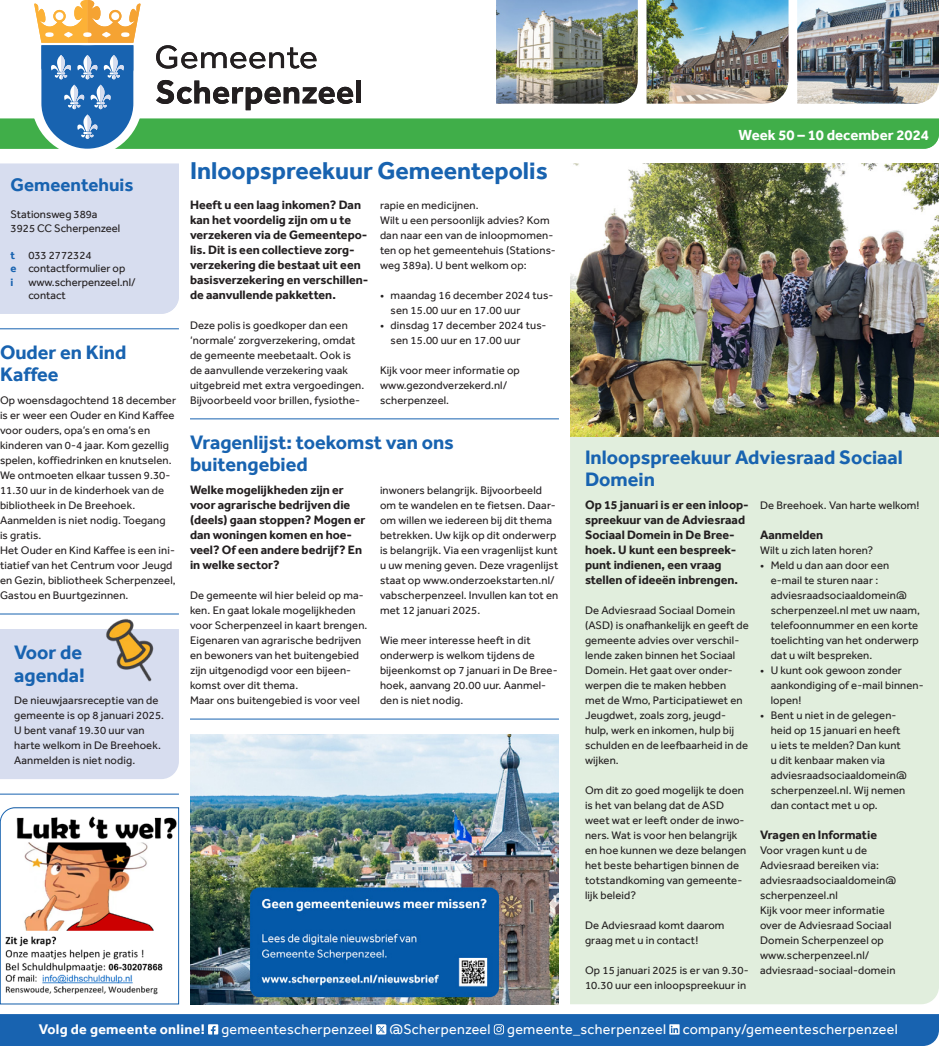
<style>
.page{position:relative;width:939px;height:1046px;background:#fff}
.page>*{position:absolute;margin:0;border:0;box-sizing:border-box;transform-origin:0 0}
.t1{font:700 25px "Effra";color:#1863b0}
.t2{font:700 20px/22.5px "Effra";color:#1863b0}
.t3{font:700 18.75px "Effra";color:#1863b0}
.t4{font:700 15px "Effra";color:#fff}
.t5{font:14.25px "Effra";letter-spacing:.02em;color:#fff}
.t6{font:700 12.5px/15px "Effra";color:#231f20}
.t7{font:11.25px/15px "Effra";letter-spacing:.01em;color:#231f20}
.s1{font-weight:700;color:#1863b0}
.s2{font-weight:700}
</style>
<div class="page">
<div style="left:0;top:164px;width:179px;height:150px;background:#d7ddef"></div>
<img style="left:0;top:0;width:939px;height:149px">
<div style="left:0;top:1014px;width:939px;height:31px;background:#1863b0"></div>
<hr style="left:0;top:328px;width:179px;height:1px;background:#1863b0">
<div style="left:570px;top:436px;width:369px;height:568px;background:#e1eedd"></div>
<div style="left:0;top:629px;width:179px;height:150px;background:#d7ddef"></div>
<img style="left:570px;top:164px;width:369px;height:272px">
<svg style="left:0;top:807px;width:179px;height:197px"></svg>
<img style="left:90px;top:618px;width:78px;height:64px">
<hr style="left:0;top:793px;width:179px;height:1px;background:#1863b0">
<hr style="left:0;top:613px;width:179px;height:1px;background:#1863b0">
<hr style="left:190px;top:418px;width:369px;height:1px;background:#1863b0">
<hr style="left:190px;top:718px;width:369px;height:1px;background:#1863b0">
<img style="left:190px;top:734px;width:369px;height:270px">
<h3 class="t3" style="left:11px;top:174px;width:124px">Gemeentehuis</h3>
<p class="t7" style="left:11px;top:207px;width:111px;line-height:13.5px">Stationsweg 389a<br>3925 CC Scherpenzeel</p>
<p class="t7" style="left:11px;top:248px;width:116px;line-height:13.5px"><span class="s1">t</span> 033 2772324<br><span class="s1">e</span> contactformulier op <span class="s1">i</span></p>
<p class="t7" style="left:28px;top:275px;width:109px;line-height:13.5px">www.scherpenzeel.nl/ contact</p>
<h2 class="t2" style="left:0;top:340px;width:128px">Ouder en Kind<br>Kaffee</h2>
<p class="t7" style="left:0;top:392px;width:178px">Op woensdagochtend 18 december is er weer een Ouder en Kind Kaffee voor ouders, opa’s en oma’s en kinderen van 0-4 jaar. Kom gezellig spelen, koffiedrinken en knutselen.<br>We ontmoeten elkaar tussen 9.30-<br>11.30 uur in de kinderhoek van de bibliotheek in De Breehoek.<br>Aanmelden is niet nodig. Toegang is gratis.<br>Het Ouder en Kind Kaffee is een ini&shy;tiatief van het Centrum voor Jeugd en Gezin, bibliotheek Scherpenzeel,<br>Gastou en Buurtgezinnen.</p>
<h2 class="t2" style="left:14px;top:640px;width:72px">Voor de agenda!</h2>
<p class="t7" style="left:14px;top:692px;width:151px">De nieuwjaarsreceptie van de gemeente is op 8 januari 2025.<br>U bent vanaf 19.30 uur van harte welkom in De Breehoek.<br>Aanmelden is niet nodig.</p>
<h1 class="t1" style="left:190px;top:155px;width:359px">Inloopspreekuur Gemeentepolis</h1>
<p class="t6" style="left:190px;top:197px;width:180px">Heeft u een laag inkomen? Dan kan het voordelig zijn om u te verzekeren via de Gemeentepo&shy;lis. Dit is een collectieve zorg&shy;verzekering die bestaat uit een basisverzekering en verschillen&shy;de aanvullende pakketten.</p>
<p class="t7" style="left:190px;top:317px;width:176px">Deze polis is goedkoper dan een ‘normale’ zorgverzekering, omdat de gemeente meebetaalt. Ook is de aanvullende verzekering vaak uitgebreid met extra vergoedingen.<br>Bijvoorbeeld voor brillen, fysiothe-</p>
<p class="t7" style="left:380px;top:197px;width:177px">rapie en medicijnen.<br>Wilt u een persoonlijk advies? Kom dan naar een van de inloopmomen&shy;ten op het gemeentehuis (Stations&shy;weg 389a). U bent welkom op:</p>
<p class="t7" style="left:391px;top:287px;width:164px;text-indent:-11px">• maandag 16 december 2024 tus&shy;sen 15.00 uur en 17.00 uur</p>
<p class="t7" style="left:391px;top:317px;width:157px;text-indent:-11px">• dinsdag 17 december 2024 tus&shy;sen 15.00 uur en 17.00 uur</p>
<p class="t7" style="left:380px;top:362px;width:141px">Kijk voor meer informatie op www.gezondverzekerd.nl/ scherpenzeel.</p>
<h2 class="t2" style="left:190px;top:430px;width:265px">Vragenlijst: toekomst van ons buitengebied</h2>
<p class="t6" style="left:190px;top:482px;width:177px">Welke mogelijkheden zijn er voor agrarische bedrijven die (deels) gaan stoppen? Mogen er dan woningen komen en hoe&shy;veel? Of een andere bedrijf? En in welke sector?</p>
<p class="t7" style="left:190px;top:587px;width:179px">De gemeente wil hier beleid op ma&shy;ken. En gaat lokale mogelijkheden voor Scherpenzeel in kaart brengen.<br>Eigenaren van agrarische bedrijven en bewoners van het buitengebied zijn uitgenodigd voor een bijeen&shy;komst over dit thema.<br>Maar ons buitengebied is voor veel</p>
<p class="t7" style="left:380px;top:482px;width:180px">inwoners belangrijk. Bijvoorbeeld om te wandelen en te fietsen. Daar&shy;om willen we iedereen bij dit thema betrekken. Uw kijk op dit onderwerp is belangrijk. Via een vragenlijst kunt u uw mening geven. Deze vragenlijst staat op www.onderzoekstarten.nl/ vabscherpenzeel. Invullen kan tot en met 12 januari 2025.</p>
<p class="t7" style="left:380px;top:632px;width:179px">Wie meer interesse heeft in dit onderwerp is welkom tijdens de bijeenkomst op 7 januari in De Bree&shy;hoek, aanvang 20.00 uur. Aanmel&shy;den is niet nodig.</p>
<h3 class="t4" style="left:739px;top:126px;width:192px">Week 50 – 10 december 2024</h3>
<h2 class="t2" style="left:585px;top:445px;width:319px">Inloopspreekuur Adviesraad Sociaal<br>Domein</h2>
<p class="t6" style="left:585px;top:497px;width:165px">Op 15 januari is er een inloop&shy;spreekuur van de Adviesraad<br>Sociaal Domein in De Bree&shy;hoek. U kunt een bespreek&shy;punt indienen, een vraag stellen of ideeën inbrengen.</p>
<p class="t7" style="left:585px;top:602px;width:165px">De Adviesraad Sociaal Domein (ASD) is onafhankelijk en geeft de gemeente advies over verschil&shy;lende zaken binnen het Sociaal<br>Domein. Het gaat over onder&shy;werpen die te maken hebben met de Wmo, Participatiewet en<br>Jeugdwet, zoals zorg, jeugd&shy;hulp, werk en inkomen, hulp bij schulden en de leefbaarheid in de wijken.</p>
<p class="t7" style="left:585px;top:782px;width:163px">Om dit zo goed mogelijk te doen is het van belang dat de ASD weet wat er leeft onder de inwo&shy;ners. Wat is voor hen belangrijk en hoe kunnen we deze belangen het beste behartigen binnen de totstandkoming van gemeente&shy;lijk beleid?</p>
<p class="t7" style="left:585px;top:917px;width:141px">De Adviesraad komt daarom graag met u in contact!</p>
<p class="t7" style="left:585px;top:962px;width:165px">Op 15 januari 2025 is er van 9.30-<br>10.30 uur een inloopspreekuur in</p>
<p class="t7" style="left:760px;top:497px;width:161px">De Breehoek. Van harte welkom!</p>
<p class="t6" style="left:760px;top:527px;width:65px">Aanmelden</p>
<p class="t7" style="left:760px;top:542px;width:115px">Wilt u zich laten horen?</p>
<p class="t7" style="left:771px;top:557px;width:151px;text-indent:-11px">• Meld u dan aan door een e-mail te sturen naar : adviesraadsociaaldomein@ scherpenzeel.nl met uw naam, telefoonnummer en een korte toelichting van het onderwerp dat u wilt bespreken.</p>
<p class="t7" style="left:771px;top:662px;width:155px;text-indent:-11px">• U kunt ook gewoon zonder aankondiging of e-mail binnen&shy;lopen!</p>
<p class="t7" style="left:771px;top:707px;width:138px;text-indent:-11px">• Bent u niet in de gelegen&shy;heid op 15 januari en heeft u iets te melden? Dan kunt u dit kenbaar maken via adviesraadsociaaldomein@ scherpenzeel.nl. Wij nemen dan contact met u op.</p>
<p class="t6" style="left:760px;top:827px;width:119px">Vragen en Informatie</p>
<p class="t7" style="left:760px;top:842px;width:138px">Voor vragen kunt u de<br>Adviesraad bereiken via: adviesraadsociaaldomein@ scherpenzeel.nl<br>Kijk voor meer informatie over de Adviesraad Sociaal<br>Domein Scherpenzeel op www.scherpenzeel.nl/ adviesraad-sociaal-domein</p>
<p class="t5" style="left:39px;top:1020px;width:860px"><span class="s2">Volg de gemeente online!</span> gemeentescherpenzeel @Scherpenzeel gemeente_scherpenzeel company/gemeentescherpenzeel</p>
</div>
